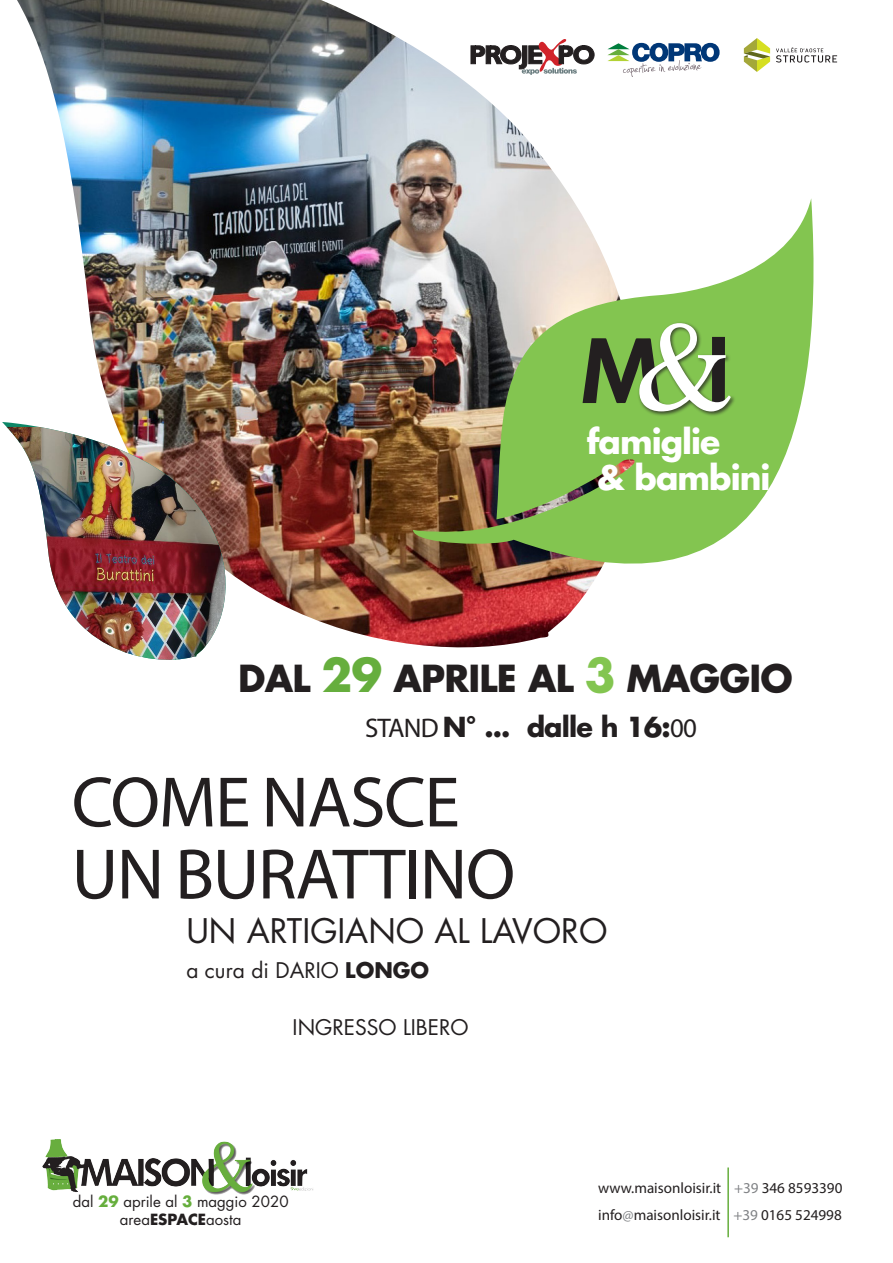
<style>
.page{position:relative;width:893px;height:1263px;background:#fff}
.page>*{position:absolute;margin:0;border:0;box-sizing:border-box;transform-origin:0 0}
.t1{font:72px "Myriad Pro";letter-spacing:-.02em;color:#231f20}
.t2{font:700 36.45px "Futura";letter-spacing:-.02em;color:#231f20}
.t3{font:33px "Futura Std";color:#231f20}
.t4{font:700 33px "Futura Std";letter-spacing:-.03em;color:#fff}
.t5{font:700 27px "Futura";letter-spacing:-.03em;color:#231f20}
.t6{font:21px "Futura Std";color:#231f20}
.t7{font:15.15px "Myriad Pro";color:#231f20}
.t8{font:15px/18px "Futura Std";color:#231f20;text-align:center}
.s1{font-size:45px;color:#66ae3d}
.s2{font-size:45px;color:#83c550}
.s3{font-family:"Myriad Pro";font-weight:400}
.s4{font-weight:700}
.s5{font-weight:700;color:#66ae3d}
.s6{color:#808285}
</style>
<div class="page">
<hr style="left:727px;top:1167px;width:2px;height:70px;background:#66ae3d">
<img style="left:43px;top:1140px;width:270px;height:55px">
<svg style="left:641px;top:43px;width:61px;height:30px"></svg>
<svg style="left:701px;top:43px;width:19px;height:19px"></svg>
<div style="left:707px;top:47px;width:7px;height:10px;background:#fff;border-radius:50%"></div>
<svg style="left:776px;top:47px;width:61px;height:16px"></svg>
<svg style="left:744px;top:38px;width:26px;height:34px"></svg>
<img style="left:17px;top:0;width:624px;height:648px">
<img style="left:413px;top:198px;width:401px;height:429px">
<div style="left:637px;top:321px;width:99px;height:96px;background:#231f20;opacity:.75"></div>
<svg style="left:583px;top:323px;width:148px;height:88px"></svg>
<img style="left:2px;top:422px;width:238px;height:226px">
<img style="left:7px;top:427px;width:219px;height:233px">
<p class="t4" style="left:587px;top:420px;width:135px">famiglie</p>
<p class="t4" style="left:597px;top:456px;width:175px">&amp; bambini</p>
<p class="t2" style="left:238px;top:654px;width:556px">DAL <span class="s1">29</span> APRILE AL <span class="s2">3</span> MAGGIO</p>
<p class="t5" style="left:365px;top:709px;width:333px"><span class="s3">STAND</span> N° ... dalle h 16:<span class="s3">00</span></p>
<p class="t1" style="left:72px;top:758px;width:390px">COME NASCE</p>
<p class="t1" style="left:72px;top:830px;width:445px">UN BURATTINO</p>
<p class="t3" style="left:186px;top:910px;width:423px">UN ARTIGIANO AL LAVORO</p>
<p class="t6" style="left:186px;top:957px;width:244px">a cura di DARIO <span class="s4">LONGO</span></p>
<p class="t6" style="left:293px;top:1013px;width:177px">INGRESSO LIBERO</p>
<p class="t8" style="left:73px;top:1193px;width:217px">dal <span class="s5">29</span> aprile al <span class="s5">3</span> maggio 2020 area<span class="s4">ESPACE</span>aosta</p>
<p class="t7" style="left:598px;top:1179px;width:246px">www.maisonloisir.it <span class="s6">+39</span> 346 8593390</p>
<p class="t7" style="left:598px;top:1206px;width:245px">info<span class="s6">@</span>maisonloisir.it <span class="s6">+39</span> 0165 524998</p>
</div>
